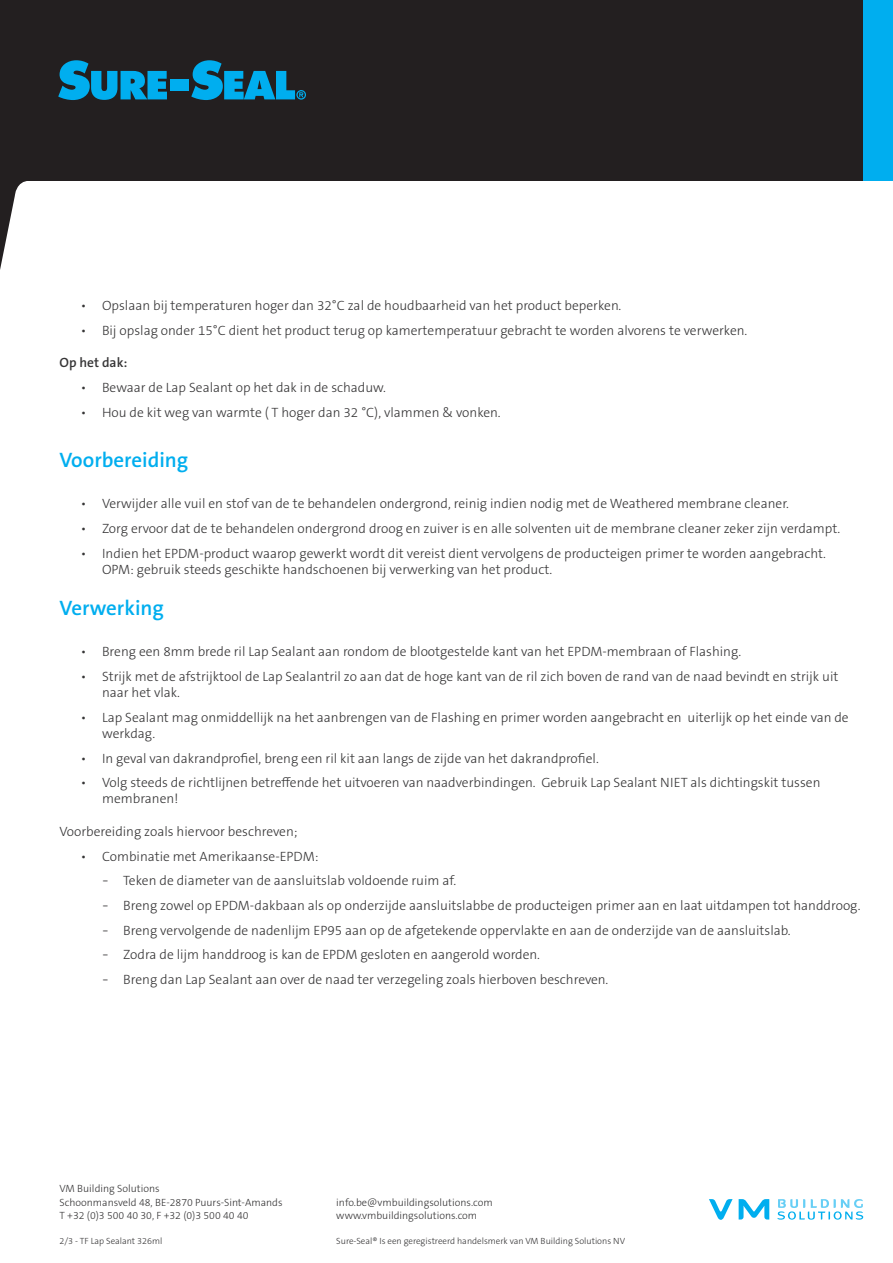
<style>
.page{position:relative;width:893px;height:1263px;background:#fff}
.page>*{position:absolute;margin:0;border:0;box-sizing:border-box;transform-origin:0 0}
.t1{font:600 21px "The Sans B W6";color:#00aeef}
.t2{font:300 13.5px/16.2px "The Sans B W3";color:#363536}
.t3{font:600 13.5px "The Sans B W6";color:#363536}
.t4{font:300 10.5px/13.5px "The Sans B W3";color:#363536}
.t5{font:300 9px "The Sans B W3";color:#363536}
.s1{font-family:"Rubik"}
</style>
<div class="page">
<div style="left:0;top:0;width:886px;height:181px;background:#231f20"></div>
<div style="left:863px;top:0;width:30px;height:181px;background:#00aeef"></div>
<svg style="left:1px;top:181px;width:26px;height:84px"></svg>
<hr style="left:0;top:181px;width:1px;height:89px;background:#231f20">
<svg style="left:709px;top:1199px;width:60px;height:21px"></svg>
<svg style="left:777px;top:1199px;width:86px;height:21px"></svg>
<svg style="left:58px;top:60px;width:109px;height:40px"></svg>
<div style="left:171px;top:80px;width:18px;height:11px;background:#00aeef"></div>
<svg style="left:191px;top:60px;width:115px;height:40px"></svg>
<p class="t2" style="left:81px;top:298px;width:542px">• Opslaan bij temperaturen hoger dan 32°C zal de houdbaarheid van het product beperken.</p>
<p class="t2" style="left:81px;top:322px;width:668px">• Bij opslag onder 15°C dient het product terug op kamertemperatuur gebracht te worden alvorens te verwerken.</p>
<p class="t3" style="left:60px;top:354px;width:69px">Op het dak:</p>
<p class="t2" style="left:81px;top:379px;width:307px">• Bewaar de Lap Sealant op het dak in de schaduw.</p>
<p class="t2" style="left:81px;top:404px;width:421px">• Hou de kit weg van warmte ( T hoger dan 32 °C), vlammen &amp; vonken.</p>
<h1 class="t1" style="left:60px;top:447px;width:130px">Voorbereiding</h1>
<p class="t2" style="left:81px;top:495px;width:710px">• Verwijder alle vuil en stof van de te behandelen ondergrond, reinig indien nodig met de Weathered membrane cleaner.</p>
<p class="t2" style="left:81px;top:520px;width:761px">• Zorg ervoor dat de te behandelen ondergrond droog en zuiver is en alle solventen uit de membrane cleaner zeker zijn verdampt.</p>
<p class="t2" style="left:102px;top:545px;width:725px;text-indent:-21px">• Indien het EPDM-product waarop gewerkt wordt dit vereist dient vervolgens de producteigen primer te worden aangebracht.<br>OPM: gebruik steeds geschikte handschoenen bij verwerking van het product.</p>
<h1 class="t1" style="left:60px;top:594px;width:106px">Verwerking</h1>
<p class="t2" style="left:81px;top:643px;width:662px">• Breng een 8mm brede ril Lap Sealant aan rondom de blootgestelde kant van het EPDM-membraan of Flashing.</p>
<p class="t2" style="left:102px;top:668px;width:738px;text-indent:-21px">• Strijk met de afstrijktool de Lap Sealantril zo aan dat de hoge kant van de ril zich boven de rand van de naad bevindt en strijk uit naar het vlak.</p>
<p class="t2" style="left:102px;top:709px;width:748px;text-indent:-21px">• Lap Sealant mag onmiddellijk na het aanbrengen van de Flashing en primer worden aangebracht en uiterlijk op het einde van de werkdag.</p>
<p class="t2" style="left:81px;top:750px;width:520px">• In geval van dakrandprofiel, breng een ril kit aan langs de zijde van het dakrandprofiel.</p>
<p class="t2" style="left:102px;top:775px;width:720px;text-indent:-21px">• Volg steeds de richtlijnen betreffende het uitvoeren van naadverbindingen. Gebruik Lap Sealant NIET als dichtingskit tussen membranen!</p>
<p class="t2" style="left:60px;top:823px;width:240px">Voorbereiding zoals hiervoor beschreven;</p>
<p class="t2" style="left:81px;top:848px;width:239px">• Combinatie met Amerikaanse-EPDM:</p>
<p class="t2" style="left:102px;top:873px;width:356px"><span class="s1">-</span> Teken de diameter van de aansluitslab voldoende ruim af.</p>
<p class="t2" style="left:102px;top:897px;width:760px"><span class="s1">-</span> Breng zowel op EPDM-dakbaan als op onderzijde aansluitslabbe de producteigen primer aan en laat uitdampen tot handdroog.</p>
<p class="t2" style="left:102px;top:922px;width:690px"><span class="s1">-</span> Breng vervolgende de nadenlijm EP95 aan op de afgetekende oppervlakte en aan de onderzijde van de aansluitslab.</p>
<p class="t2" style="left:102px;top:947px;width:439px"><span class="s1">-</span> Zodra de lijm handdroog is kan de EPDM gesloten en aangerold worden.</p>
<p class="t2" style="left:102px;top:971px;width:508px"><span class="s1">-</span> Breng dan Lap Sealant aan over de naad ter verzegeling zoals hierboven beschreven.</p>
<p class="t4" style="left:60px;top:1182px;width:225px">VM Building Solutions<br>Schoonmansveld 48, BE-2870 Puurs-Sint-Amands<br>T +32 (0)3 500 40 30, F +32 (0)3 500 40 40</p>
<p class="t4" style="left:336px;top:1196px;width:158px">info.be@vmbuildingsolutions.com www.vmbuildingsolutions.com</p>
<p class="t5" style="left:60px;top:1235px;width:104px">2/3 - TF Lap Sealant 326ml</p>
<p class="t5" style="left:336px;top:1235px;width:290px">Sure-Seal® Is een geregistreerd handelsmerk van VM Building Solutions NV</p>
</div>
